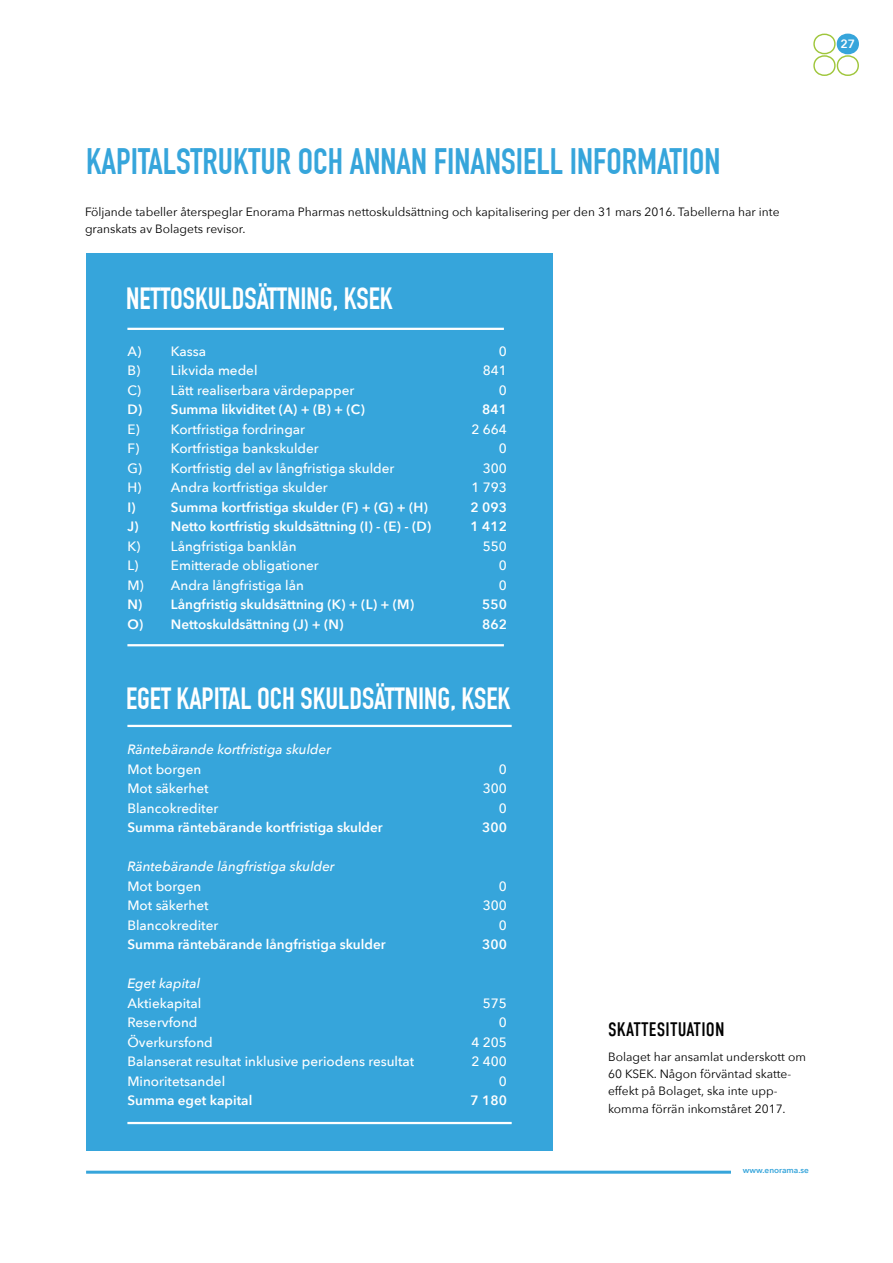
<style>
.page{position:relative;width:893px;height:1263px;background:#fff}
.page>*{position:absolute;margin:0;border:0;box-sizing:border-box;transform-origin:0 0}
.t1{font:700 36px "DIN Condensed";color:#36a5db}
.t2{font:700 30px "DIN Condensed";color:#fff}
.t3{font:19.5px "DIN Condensed";letter-spacing:.01em;color:#000}
.t4{font:500 13.5px "Avenir Next";color:#fff}
.t5{font:600 13.5px "Avenir Next";color:#fff}
.t6{font:italic 500 13.5px "Avenir Next";color:#fff}
.t7{font:12px/17.2px "Avenir Next";color:#000}
.t8{font:600 12px "Avenir Next";color:#fff}
.t9{font:600 8.25px "Avenir Next";color:#36a5db}
</style>
<div class="page">
<div style="left:86px;top:253px;width:467px;height:897px;background:#36a5db"></div>
<hr style="left:127px;top:328px;width:377px;height:2px;background:#fff">
<hr style="left:127px;top:644px;width:377px;height:2px;background:#fff">
<hr style="left:127px;top:725px;width:385px;height:2px;background:#fff">
<hr style="left:127px;top:1122px;width:385px;height:2px;background:#fff">
<svg style="left:813px;top:34px;width:23px;height:42px"></svg>
<div style="left:837px;top:34px;width:21px;height:20px;background:#36a5db;border-radius:50%"></div>
<div style="left:837px;top:34px;width:22px;height:20px;border:1px solid #36a5db;border-radius:50%"></div>
<div style="left:837px;top:55px;width:22px;height:21px;border:1px solid #9fc63b;border-radius:50%"></div>
<hr style="left:86px;top:1171px;width:645px;height:3px;background:#36a5db">
<p class="t8" style="left:840px;top:34px;width:16px">27</p>
<h1 class="t1" style="left:86px;top:141px;width:636px">KAPITALSTRUKTUR OCH ANNAN FINANSIELL INFORMATION</h1>
<p class="t7" style="left:85px;top:203px;width:696px">Följande tabeller återspeglar Enorama Pharmas nettoskuldsättning och kapitalisering per den 31 mars 2016. Tabellerna har inte granskats av Bolagets revisor.</p>
<h2 class="t2" style="left:126px;top:281px;width:268px">NETTOSKULDSÄTTNING, KSEK</h2>
<p class="t4" style="left:127px;top:340px;width:80px">A) Kassa</p>
<p class="t4" style="left:499px;top:340px;width:10px">0</p>
<p class="t4" style="left:127px;top:359px;width:132px">B) Likvida medel</p>
<p class="t4" style="left:483px;top:359px;width:26px">841</p>
<p class="t4" style="left:127px;top:379px;width:228px">C) Lätt realiserbara värdepapper</p>
<p class="t4" style="left:499px;top:379px;width:10px">0</p>
<p class="t5" style="left:127px;top:398px;width:239px">D) Summa likviditet (A) + (B) + (C)</p>
<p class="t5" style="left:482px;top:398px;width:26px">841</p>
<p class="t4" style="left:127px;top:418px;width:179px">E) Kortfristiga fordringar</p>
<p class="t4" style="left:471px;top:418px;width:37px">2 664</p>
<p class="t4" style="left:127px;top:437px;width:193px">F) Kortfristiga bankskulder</p>
<p class="t4" style="left:499px;top:437px;width:10px">0</p>
<p class="t4" style="left:127px;top:457px;width:268px">G) Kortfristig del av långfristiga skulder</p>
<p class="t4" style="left:483px;top:457px;width:26px">300</p>
<p class="t4" style="left:127px;top:476px;width:202px">H) Andra kortfristiga skulder</p>
<p class="t4" style="left:471px;top:476px;width:37px">1 793</p>
<p class="t5" style="left:127px;top:495px;width:10px">I)</p>
<p class="t5" style="left:171px;top:495px;width:259px">Summa kortfristiga skulder (F) + (G) + (H)</p>
<p class="t5" style="left:471px;top:495px;width:38px">2 093</p>
<p class="t5" style="left:127px;top:515px;width:305px">J) Netto kortfristig skuldsättning (I) - (E) - (D)</p>
<p class="t5" style="left:471px;top:515px;width:38px">1 412</p>
<p class="t4" style="left:127px;top:535px;width:171px">K) Långfristiga banklån</p>
<p class="t4" style="left:483px;top:535px;width:26px">550</p>
<p class="t4" style="left:127px;top:554px;width:193px">L) Emitterade obligationer</p>
<p class="t4" style="left:499px;top:554px;width:10px">0</p>
<p class="t4" style="left:127px;top:574px;width:178px">M) Andra långfristiga lån</p>
<p class="t4" style="left:499px;top:574px;width:10px">0</p>
<p class="t5" style="left:127px;top:593px;width:288px">N) Långfristig skuldsättning (K) + (L) + (M)</p>
<p class="t5" style="left:482px;top:593px;width:26px">550</p>
<p class="t5" style="left:127px;top:612px;width:218px">O) Nettoskuldsättning (J) + (N)</p>
<p class="t5" style="left:482px;top:612px;width:26px">862</p>
<h2 class="t2" style="left:126px;top:680px;width:386px">EGET KAPITAL OCH SKULDSÄTTNING, KSEK</h2>
<p class="t6" style="left:127px;top:738px;width:205px">Räntebärande kortfristiga skulder</p>
<p class="t4" style="left:127px;top:758px;width:75px">Mot borgen</p>
<p class="t4" style="left:499px;top:758px;width:10px">0</p>
<p class="t4" style="left:127px;top:777px;width:83px">Mot säkerhet</p>
<p class="t4" style="left:483px;top:777px;width:26px">300</p>
<p class="t4" style="left:127px;top:797px;width:92px">Blancokrediter</p>
<p class="t4" style="left:499px;top:797px;width:10px">0</p>
<p class="t5" style="left:127px;top:816px;width:257px">Summa räntebärande kortfristiga skulder</p>
<p class="t5" style="left:482px;top:816px;width:26px">300</p>
<p class="t6" style="left:127px;top:855px;width:209px">Räntebärande långfristiga skulder</p>
<p class="t4" style="left:127px;top:875px;width:75px">Mot borgen</p>
<p class="t4" style="left:499px;top:875px;width:10px">0</p>
<p class="t4" style="left:127px;top:894px;width:83px">Mot säkerhet</p>
<p class="t4" style="left:483px;top:894px;width:26px">300</p>
<p class="t4" style="left:127px;top:914px;width:92px">Blancokrediter</p>
<p class="t4" style="left:499px;top:914px;width:10px">0</p>
<p class="t5" style="left:127px;top:933px;width:260px">Summa räntebärande långfristiga skulder</p>
<p class="t5" style="left:482px;top:933px;width:26px">300</p>
<p class="t6" style="left:127px;top:972px;width:74px">Eget kapital</p>
<p class="t4" style="left:127px;top:992px;width:76px">Aktiekapital</p>
<p class="t4" style="left:483px;top:992px;width:26px">575</p>
<p class="t4" style="left:127px;top:1011px;width:72px">Reservfond</p>
<p class="t4" style="left:499px;top:1011px;width:10px">0</p>
<p class="t4" style="left:127px;top:1031px;width:87px">Överkursfond</p>
<p class="t4" style="left:471px;top:1031px;width:37px">4 205</p>
<p class="t4" style="left:127px;top:1050px;width:288px">Balanserat resultat inklusive periodens resultat</p>
<p class="t4" style="left:471px;top:1050px;width:37px">2 400</p>
<p class="t4" style="left:127px;top:1070px;width:99px">Minoritetsandel</p>
<p class="t4" style="left:499px;top:1070px;width:10px">0</p>
<p class="t5" style="left:127px;top:1089px;width:126px">Summa eget kapital</p>
<p class="t5" style="left:471px;top:1089px;width:38px">7 180</p>
<h3 class="t3" style="left:608px;top:1018px;width:118px">SKATTESITUATION</h3>
<p class="t7" style="left:608px;top:1047px;width:199px">Bolaget har ansamlat underskott om 60 KSEK. Någon förväntad skatte&shy;effekt på Bolaget, ska inte upp&shy;komma förrän inkomståret 2017.</p>
<p class="t9" style="left:743px;top:1163px;width:68px">www.enorama.se</p>
</div>
